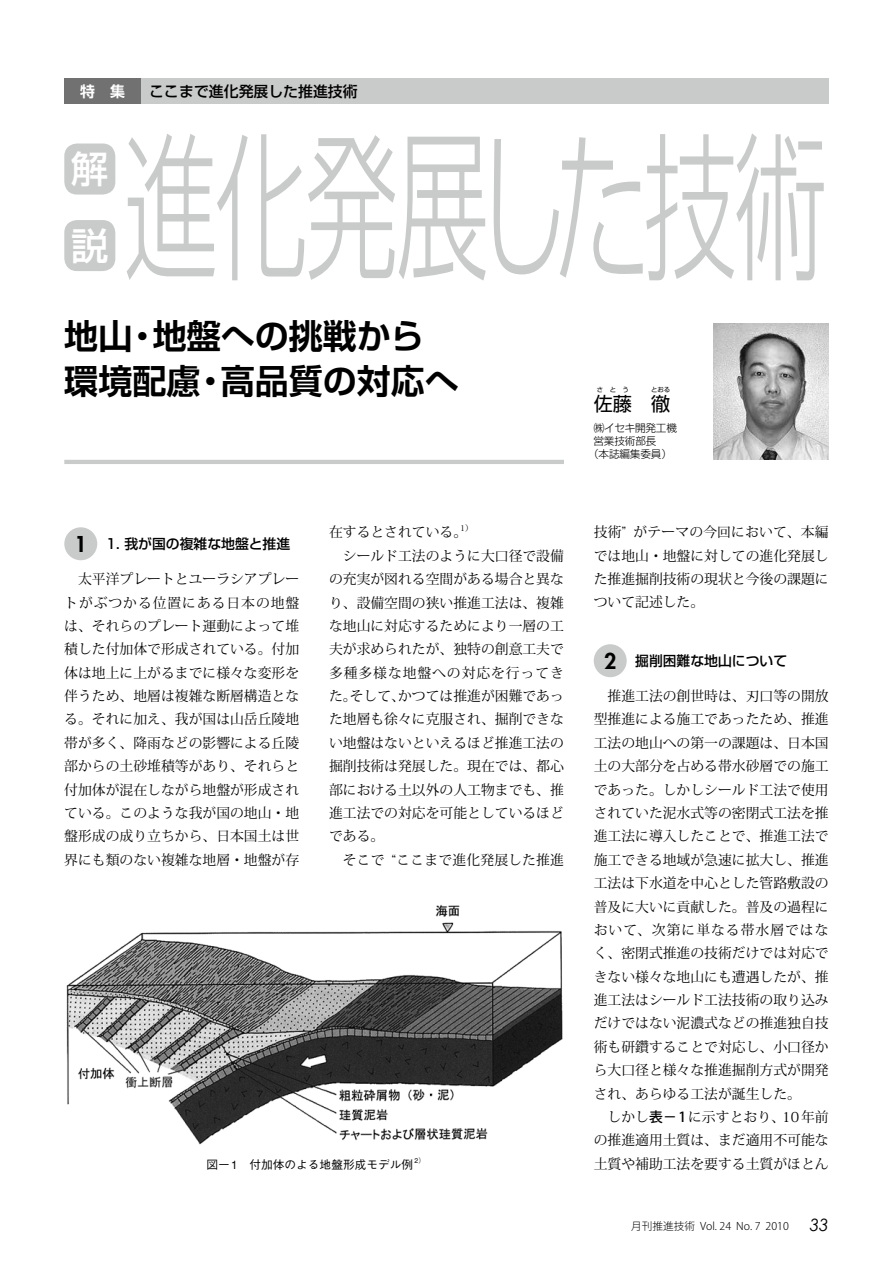
<style>
.page{position:relative;width:893px;height:1263px;background:#fff}
.page>*{position:absolute;margin:0;border:0;box-sizing:border-box;transform-origin:0 0}
.t1{font:300 159.45px "Shin Go Pro";letter-spacing:-.04em;color:#c9caca;scale:.59 1}
.t2{font:500 37.2px/76.5px "Shin Go Pro";color:#fff}
.t3{font:700 34.05px/44.7px "Shin Go De";color:#000}
.t4{font:19.2px "Shin Go Pro";color:#000}
.t5{font:500 14.85px "Shin Go Pro";color:#000}
.t6{font:700 14.85px "Shin Go De";color:#fff}
.t7{font:13.8px/23.4px "Koz Min Pr 6 N";color:#000;text-align:justify}
.t8{font:500 13.8px "Shin Go Pro";color:#000}
.t9{font:500 11.7px "Gothic BBB";color:#000}
.t10{font:300 10.65px "Koz Go Pr 6 N";color:#000}
.t11{font:300 10.65px "Shin Go Pro";letter-spacing:-.015em;color:#000}
.t12{font:8.1px "Koz Min Pr 6 N";color:#000}
.t13{font:500 6.75px "Gothic BBB";color:#000}
.t14{font:6.45px "Shin Go Pro";letter-spacing:.5em;color:#000}
.s1{font-family:"Futura";font-weight:800;font-size:21.3px}
.s2{font-family:"Koz Go Pr 6 N";font-weight:500}
.s3{font-family:"Century Gothic";font-weight:400;font-style:italic;font-size:16.95px}
</style>
<div class="page">
<div style="left:64px;top:527px;width:33px;height:33px;background:#c9caca;border-radius:50%"></div>
<div style="left:594px;top:644px;width:33px;height:33px;background:#c9caca;border-radius:50%"></div>
<div style="left:64px;top:79px;width:765px;height:25px;background:#c9caca"></div>
<div style="left:64px;top:79px;width:77px;height:25px;background:#727171"></div>
<img style="left:714px;top:323px;width:115px;height:136px">
<hr style="left:64px;top:460px;width:500px;height:4px;background:#c9caca">
<div style="left:64px;top:144px;width:51px;height:51px;background:#c9caca;border-radius:13px"></div>
<div style="left:64px;top:220px;width:51px;height:51px;background:#c9caca;border-radius:13px"></div>
<img style="left:66px;top:905px;width:497px;height:240px">
<p class="t6" style="left:80px;top:82px;width:46px">特　集</p>
<p class="t5" style="left:149px;top:79px;width:210px">ここまで進化発展した推進技術</p>
<h2 class="t2" style="left:71px;top:126px;width:39px">解説</h2>
<h1 class="t1" style="left:124px;top:76px;width:1194px">進化発展した技術</h1>
<h3 class="t3" style="left:64px;top:312px;width:396px">地山・地盤への挑戦から環境配慮・高品質の対応へ</h3>
<p class="t8" style="left:75px;top:532px;width:217px"><span class="s1">1</span> 1. 我が国の複雑な地盤と推進</p>
<p class="t7" style="left:64px;top:568px;width:236px">　太平洋プレートとユーラシアプレートがぶつかる位置にある日本の地盤は、それらのプレート運動によって堆積した付加体で形成されている。付加体は地上に上がるまでに様々な変形を伴うため、地層は複雑な断層構造となる。それに加え、我が国は山岳丘陵地帯が多く、降雨などの影響による丘陵部からの土砂堆積等があり、それらと付加体が混在しながら地盤が形成されている。このような我が国の地山・地盤形成の成り立ちから、日本国土は世界にも類のない複雑な地層・地盤が存</p>
<p class="t7" style="left:329px;top:521px;width:140px">在するとされている。</p>
<p class="t12" style="left:460px;top:523px;width:15px">1）</p>
<p class="t7" style="left:329px;top:544px;width:236px;text-align:left">　シールド工法のように大口径で設備の充実が図れる空間がある場合と異なり、設備空間の狭い推進工法は、複雑な地山に対応するためにより一層の工夫が求められたが、独特の創意工夫で多種多様な地盤への対応を行ってきた。そして、かつては推進が困難であった地層も徐々に克服され、掘削できない地盤はないといえるほど推進工法の掘削技術は発展した。現在では、都心部における土以外の人工物までも、推進工法での対応を可能としているほどである。<br>　そこで “ここまで進化発展した推進</p>
<p class="t9" style="left:206px;top:1158px;width:208px">図− 1　付加体のよる地盤形成モデル例</p>
<p class="t13" style="left:415px;top:1157px;width:12px">2）</p>
<p class="t14" style="left:597px;top:384px;width:33px">さとう</p>
<p class="t14" style="left:651px;top:384px;width:21px">とおる</p>
<p class="t11" style="left:594px;top:420px;width:85px">㈱イセキ開発工機</p>
<p class="t11" style="left:594px;top:432px;width:64px">営業技術部長</p>
<p class="t11" style="left:588px;top:445px;width:85px">（本誌編集委員）</p>
<h3 class="t4" style="left:594px;top:388px;width:78px">佐藤 徹</h3>
<p class="t7" style="left:594px;top:521px;width:236px">技術” がテーマの今回において、本編では地山・地盤に対しての進化発展した推進掘削技術の現状と今後の課題について記述した。</p>
<p class="t8" style="left:604px;top:649px;width:185px"><span class="s1">2</span> 掘削困難な地山について</p>
<p class="t7" style="left:594px;top:685px;width:236px;text-align:left">　推進工法の創世時は、刃口等の開放型推進による施工であったため、推進工法の地山への第一の課題は、日本国土の大部分を占める帯水砂層での施工であった。しかしシールド工法で使用されていた泥水式等の密閉式工法を推進工法に導入したことで、推進工法で施工できる地域が急速に拡大し、推進工法は下水道を中心とした管路敷設の普及に大いに貢献した。普及の過程において、次第に単なる帯水層ではなく、密閉式推進の技術だけでは対応できない様々な地山にも遭遇したが、推進工法はシールド工法技術の取り込みだけではない泥濃式などの推進独自技術も研鑽することで対応し、小口径から大口径と様々な推進掘削方式が開発され、あらゆる工法が誕生した。<br>　しかし<span class="s2">表− 1</span>に示すとおり、10年前の推進適用土質は、まだ適用不可能な土質や補助工法を要する土質がほとん</p>
<p class="t10" style="left:631px;top:1220px;width:199px">月刊推進技術 Vol. 24 No. 7 2010 <span class="s3">33</span></p>
</div>
